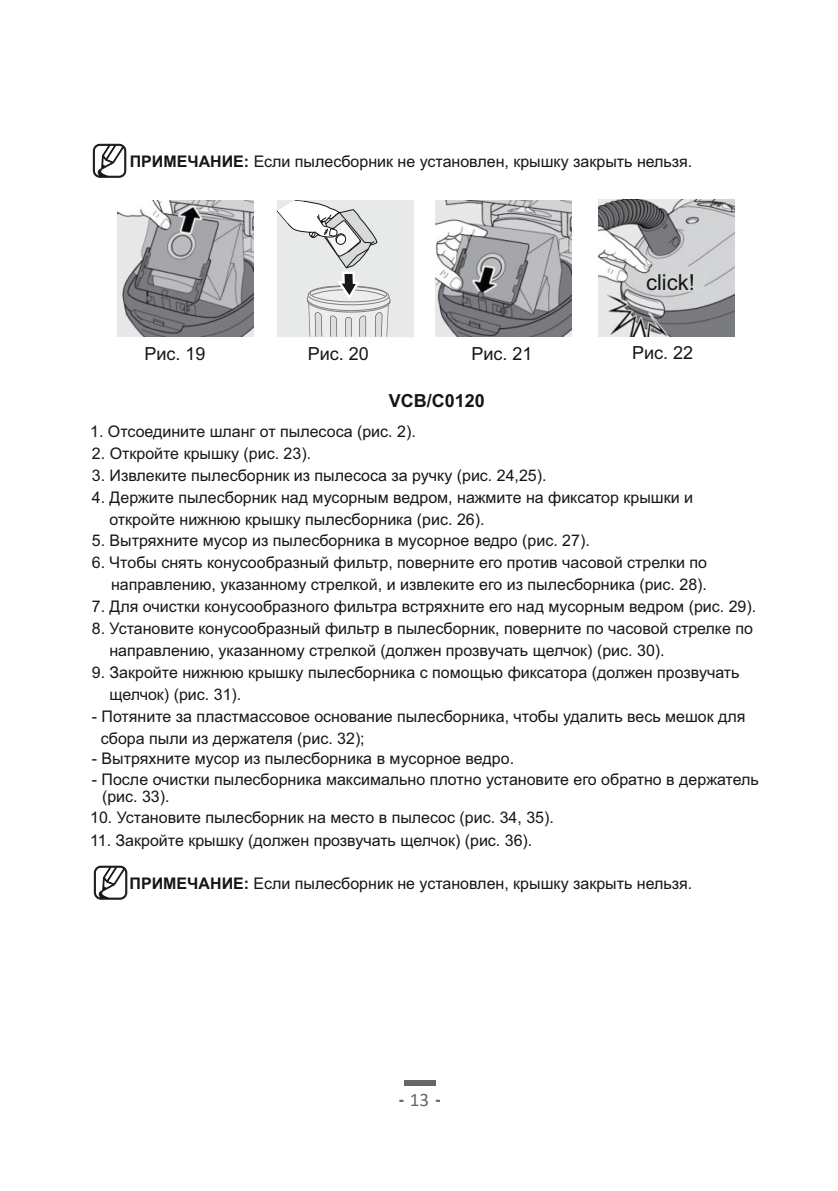
<style>
.page{position:relative;width:838px;height:1191px;background:#fff}
.page>*{position:absolute;margin:0;border:0;box-sizing:border-box;transform-origin:0 0}
.t1{font:22px "Arial";color:#151616}
.t2{font:19.2px "Calibri";color:#676767}
.t3{font:18px "Arial";color:#151616}
.t4{font:700 18px "Arial";color:#151616}
.t5{font:16px/22px "Arial";color:#151616}
.s1{font-weight:700}
</style>
<div class="page">
<svg style="left:399px;top:1099px;width:41px;height:2px"></svg>
<div style="left:404px;top:1079px;width:32px;height:5px;background:#676767"></div>
<svg style="left:93px;top:144px;width:33px;height:34px"></svg>
<img style="left:117px;top:200px;width:136px;height:136px">
<img style="left:436px;top:200px;width:136px;height:136px">
<img style="left:598px;top:200px;width:136px;height:136px">
<div style="left:651px;top:274px;width:53px;height:17px;background:#d3d5d7"></div>
<div style="left:277px;top:200px;width:137px;height:137px;background:#e8e9e9"></div>
<svg style="left:276px;top:200px;width:115px;height:136px"></svg>
<svg style="left:94px;top:865px;width:33px;height:34px"></svg>
<p class="t5" style="left:130px;top:152px;width:564px"><span class="s1">ПРИМЕЧАНИЕ:</span> Если пылесборник не установлен, крышку закрыть нельзя.</p>
<h1 class="t1" style="left:646px;top:273px;width:50px">click!</h1>
<p class="t3" style="left:144px;top:347px;width:63px">Рис. 19</p>
<p class="t3" style="left:308px;top:347px;width:63px">Рис. 20</p>
<p class="t3" style="left:472px;top:347px;width:63px">Рис. 21</p>
<p class="t3" style="left:632px;top:346px;width:63px">Рис. 22</p>
<p class="t4" style="left:389px;top:394px;width:98px">VCB/C0120</p>
<p class="t5" style="left:90px;top:421px;width:327px">1. Отсоедините шланг от пылесоса (рис. 2).</p>
<p class="t5" style="left:92px;top:443px;width:221px">2. Откройте крышку (рис. 23).</p>
<p class="t5" style="left:92px;top:465px;width:456px">3. Извлеките пылесборник из пылесоса за ручку (рис. 24,25).</p>
<p class="t5" style="left:109px;top:487px;width:585px;text-indent:-18px">4. Держите пылесборник над мусорным ведром, нажмите на фиксатор крышки и откройте нижнюю крышку пылесборника (рис. 26).</p>
<p class="t5" style="left:92px;top:531px;width:499px">5. Вытряхните мусор из пылесборника в мусорное ведро (рис. 27).</p>
<p class="t5" style="left:92px;top:553px;width:617px;text-align:right">6. Чтобы снять конусообразный фильтр, поверните его против часовой стрелки по направлению, указанному стрелкой, и извлеките его из пылесборника (рис. 28).</p>
<p class="t5" style="left:92px;top:597px;width:666px">7. Для очистки конусообразного фильтра встряхните его над мусорным ведром (рис. 29).</p>
<p class="t5" style="left:109px;top:619px;width:645px;text-indent:-18px">8. Установите конусообразный фильтр в пылесборник, поверните по часовой стрелке по направлению, указанному стрелкой (должен прозвучать щелчок) (рис. 30).</p>
<p class="t5" style="left:109px;top:663px;width:632px;text-indent:-18px">9. Закройте нижнюю крышку пылесборника с помощью фиксатора (должен прозвучать щелчок) (рис. 31).</p>
<p class="t5" style="left:101px;top:707px;width:646px;text-indent:-9px">- Потяните за пластмассовое основание пылесборника, чтобы удалить весь мешок для сбора пыли из держателя (рис. 32);</p>
<p class="t5" style="left:102px;top:771px;width:658px;line-height:17.4px;text-indent:-10px">- После очистки пылесборника максимально плотно установите его обратно в держатель (рис. 33).</p>
<p class="t5" style="left:90px;top:808px;width:465px">10. Установите пылесборник на место в пылесос (рис. 34, 35).</p>
<p class="t5" style="left:90px;top:830px;width:444px">11. Закройте крышку (должен прозвучать щелчок) (рис. 36).</p>
<p class="t5" style="left:130px;top:873px;width:564px"><span class="s1">ПРИМЕЧАНИЕ:</span> Если пылесборник не установлен, крышку закрыть нельзя.</p>
<p class="t5" style="left:92px;top:748px;width:424px">- Вытряхните мусор из пылесборника в мусорное ведро.</p>
<p class="t2" style="left:410px;top:1085px;width:21px">13</p>
</div>
